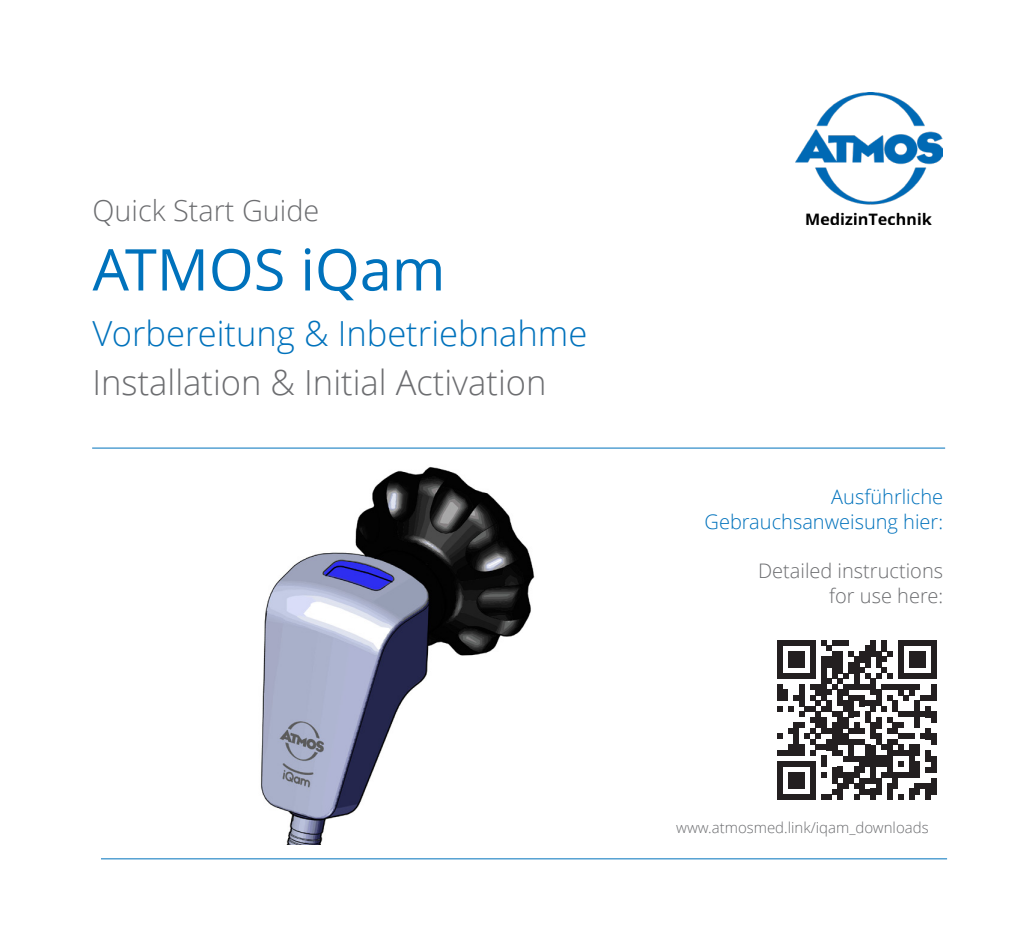
<style>
.page{position:relative;width:1035px;height:929px;background:#fff}
.page>*{position:absolute;margin:0;border:0;box-sizing:border-box;transform-origin:0 0}
.Head_Groß{font:57.5px "Open Sans";color:#0072bc}
.Head_Groß-2{font:300 34.5px "Open Sans";color:#6c6d70}
.Head_Groß-3{font:300 34.5px "Open Sans";color:#0072bc}
.Head_Groß-4{font:300 28.75px "Open Sans";color:#6c6d70}
.t1{font:300 20px "Open Sans";color:#0072bc}
.t2{font:300 20px/25px "Open Sans";color:#6c6d70;text-align:right}
.t3{font:300 15px "Open Sans";color:#6c6d70}
</style>
<div class="page">
<img style="left:261px;top:467px;width:274px;height:377px">
<hr style="left:92px;top:447px;width:853px;height:1px;background:#0072bc">
<hr style="left:101px;top:858px;width:846px;height:1px;background:#0072bc">
<img style="left:795px;top:92px;width:148px;height:132px">
<svg style="left:777px;top:640px;width:154px;height:159px"></svg>
<div style="left:925px;top:783px;width:6px;height:16px;background:#231f20"></div>
<div style="left:931px;top:640px;width:5px;height:11px;background:#231f20"></div>
<div style="left:931px;top:651px;width:5px;height:11px;background:#231f20"></div>
<div style="left:931px;top:662px;width:5px;height:16px;background:#231f20"></div>
<div style="left:931px;top:684px;width:5px;height:16px;background:#231f20"></div>
<div style="left:931px;top:711px;width:5px;height:11px;background:#231f20"></div>
<div style="left:931px;top:733px;width:5px;height:11px;background:#231f20"></div>
<div style="left:931px;top:755px;width:5px;height:17px;background:#231f20"></div>
<div style="left:931px;top:777px;width:5px;height:17px;background:#231f20"></div>
<p class="Head_Groß-4" style="left:92px;top:191px;width:228px">Quick Start Guide</p>
<p class="Head_Groß" style="left:92px;top:230px;width:354px">ATMOS iQam</p>
<p class="Head_Groß-3" style="left:92px;top:310px;width:496px">Vorbereitung &amp; Inbetriebnahme</p>
<p class="Head_Groß-2" style="left:92px;top:359px;width:455px">Installation &amp; Initial Activation</p>
<p class="t1" style="left:831px;top:482px;width:113px">Ausführliche</p>
<p class="t1" style="left:704px;top:507px;width:240px">Gebrauchsanweisung hier:</p>
<p class="t2" style="left:758px;top:557px;width:186px">Detailed instructions for use here:</p>
<p class="t3" style="left:676px;top:817px;width:254px">www.atmosmed.link/iqam_downloads</p>
</div>
